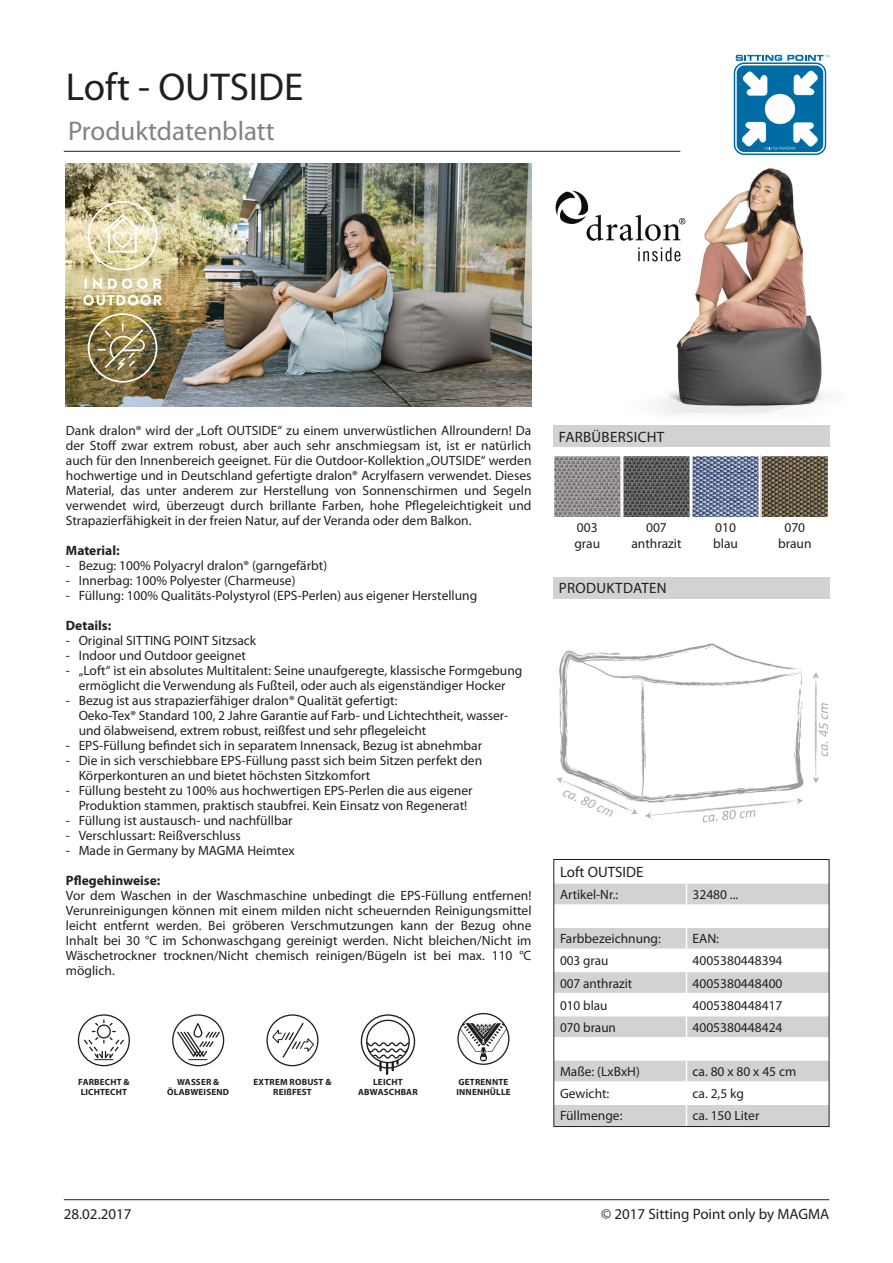
<style>
.page{position:relative;width:893px;height:1263px;background:#fff}
.page>*{position:absolute;margin:0;border:0;box-sizing:border-box;transform-origin:0 0}
.t1{font:39px "Myriad Pro";color:#231f20}
.t2{font:27px "Myriad Pro";color:#808285}
.t3{font:15px "Myriad Pro";color:#231f20}
.t4{font:15px "Myriad Pro";letter-spacing:.02em;color:#231f20}
.t5{font:13.5px/15px "Myriad Pro";color:#231f20;text-align:center}
.t6{font:700 13.5px "Myriad Pro";color:#231f20}
.t7{font:700 9px/10.8px "Myriad Pro";letter-spacing:.02em;color:#231f20;text-align:center}
</style>
<div class="page">
<hr style="left:64px;top:151px;width:616px;height:1px;background:#231f20">
<hr style="left:64px;top:1199px;width:765px;height:1px;background:#231f20">
<svg style="left:734px;top:55px;width:95px;height:100px"></svg>
<div style="left:553px;top:577px;width:276px;height:21px;background:#d1d2d4"></div>
<svg style="left:556px;top:884px;width:271px;height:241px;fill:#d1d2d4"></svg>
<hr style="left:554px;top:904px;width:132px;height:2px;background:#fff">
<hr style="left:686px;top:904px;width:143px;height:2px;background:#fff">
<hr style="left:554px;top:926px;width:132px;height:2px;background:#fff">
<hr style="left:686px;top:926px;width:143px;height:2px;background:#fff">
<hr style="left:554px;top:948px;width:132px;height:2px;background:#fff">
<hr style="left:686px;top:948px;width:143px;height:2px;background:#fff">
<hr style="left:554px;top:971px;width:132px;height:1px;background:#fff">
<hr style="left:686px;top:971px;width:143px;height:1px;background:#fff">
<hr style="left:554px;top:993px;width:132px;height:1px;background:#fff">
<hr style="left:686px;top:993px;width:143px;height:1px;background:#fff">
<hr style="left:554px;top:1015px;width:132px;height:1px;background:#fff">
<hr style="left:686px;top:1015px;width:143px;height:1px;background:#fff">
<hr style="left:554px;top:1037px;width:132px;height:1px;background:#fff">
<hr style="left:686px;top:1037px;width:143px;height:1px;background:#fff">
<hr style="left:554px;top:1059px;width:132px;height:2px;background:#fff">
<hr style="left:686px;top:1059px;width:143px;height:2px;background:#fff">
<hr style="left:554px;top:1081px;width:132px;height:2px;background:#fff">
<hr style="left:686px;top:1081px;width:143px;height:2px;background:#fff">
<hr style="left:554px;top:1103px;width:132px;height:2px;background:#fff">
<hr style="left:686px;top:1103px;width:143px;height:2px;background:#fff">
<svg style="left:686px;top:883px;width:1px;height:242px"></svg>
<div style="left:554px;top:859px;width:275px;height:268px;border:1px solid #231f20"></div>
<img style="left:659px;top:168px;width:167px;height:247px">
<img style="left:66px;top:164px;width:465px;height:242px">
<div style="left:553px;top:425px;width:276px;height:21px;background:#d1d2d4"></div>
<img style="left:556px;top:458px;width:63px;height:57px">
<div style="left:553px;top:455px;width:69px;height:63px;border:2px solid #fff"></div>
<img style="left:625px;top:458px;width:63px;height:57px">
<div style="left:622px;top:455px;width:69px;height:63px;border:2px solid #fff"></div>
<img style="left:763px;top:458px;width:63px;height:57px">
<div style="left:760px;top:455px;width:69px;height:63px;border:2px solid #fff"></div>
<img style="left:694px;top:458px;width:63px;height:57px">
<div style="left:691px;top:455px;width:69px;height:63px;border:2px solid #fff"></div>
<div style="left:172px;top:1014px;width:52px;height:52px;border:1px solid #231f20;border-radius:50%"></div>
<svg style="left:176px;top:1024px;width:45px;height:36px"></svg>
<div style="left:78px;top:1014px;width:52px;height:52px;border:1px solid #231f20;border-radius:50%"></div>
<svg style="left:83px;top:1019px;width:42px;height:41px"></svg>
<div style="left:266px;top:1014px;width:53px;height:52px;border:1px solid #231f20;border-radius:50%"></div>
<svg style="left:271px;top:1022px;width:44px;height:37px"></svg>
<svg style="left:360px;top:1014px;width:56px;height:61px"></svg>
<svg style="left:459px;top:1022px;width:51px;height:39px"></svg>
<div style="left:453px;top:1022px;width:7px;height:7px;background:#fff"></div>
<div style="left:506px;top:1022px;width:8px;height:7px;background:#fff"></div>
<div style="left:457px;top:1013px;width:52px;height:52px;border:1px solid #231f20;border-radius:50%"></div>
<img style="left:555px;top:187px;width:135px;height:78px">
<svg style="left:88px;top:201px;width:69px;height:69px;background:#dad2ab"></svg>
<img style="left:88px;top:313px;width:69px;height:70px">
<svg style="left:83px;top:295px;width:79px;height:10px"></svg>
<svg style="left:85px;top:278px;width:76px;height:11px"></svg>
<img style="left:556px;top:643px;width:272px;height:180px">
<h1 class="t1" style="left:66px;top:63px;width:239px">Loft - OUTSIDE</h1>
<h2 class="t2" style="left:68px;top:114px;width:208px">Produktdatenblatt</h2>
<p class="t5" style="left:66px;top:423px;width:467px;text-align:justify">Dank dralon® wird der „Loft OUTSIDE“ zu einem unverwüstlichen Allroundern! Da der Stoff zwar extrem robust, aber auch sehr anschmiegsam ist, ist er natürlich auch für den Innenbereich geeignet. Für die Outdoor-Kollektion „OUTSIDE“ werden hochwertige und in Deutschland gefertigte dralon® Acrylfasern verwendet. Dieses Material, das unter anderem zur Herstellung von Sonnenschirmen und Segeln verwendet wird, überzeugt durch brillante Farben, hohe Pflegeleichtigkeit und Strapazierfähigkeit in der freien Natur, auf der Veranda oder dem Balkon.</p>
<p class="t6" style="left:66px;top:542px;width:55px">Material:</p>
<p class="t5" style="left:66px;top:558px;width:263px">- Bezug: 100% Polyacryl dralon® (garngefärbt)</p>
<p class="t5" style="left:66px;top:573px;width:231px">- Innerbag: 100% Polyester (Charmeuse)</p>
<p class="t5" style="left:66px;top:588px;width:413px">- Füllung: 100% Qualitäts-Polystyrol (EPS-Perlen) aus eigener Herstellung</p>
<p class="t6" style="left:66px;top:617px;width:47px">Details:</p>
<p class="t5" style="left:66px;top:633px;width:192px">- Original SITTING POINT Sitzsack</p>
<p class="t5" style="left:66px;top:648px;width:182px">- Indoor und Outdoor geeignet</p>
<p class="t5" style="left:66px;top:663px;width:458px">- „Loft“ ist ein absolutes Multitalent: Seine unaufgeregte, klassische Formgebung ermöglicht die Verwendung als Fußteil, oder auch als eigenständiger Hocker</p>
<p class="t5" style="left:79px;top:693px;width:431px;text-align:left;text-indent:-13px">- Bezug ist aus strapazierfähiger dralon® Qualität gefertigt:<br>Oeko-Tex® Standard 100, 2 Jahre Garantie auf Farb- und Lichtechtheit, wasser&shy;und ölabweisend, extrem robust, reißfest und sehr pflegeleicht</p>
<p class="t5" style="left:66px;top:738px;width:418px">- EPS-Füllung befindet sich in separatem Innensack, Bezug ist abnehmbar</p>
<p class="t5" style="left:79px;top:753px;width:405px;text-align:left;text-indent:-13px">- Die in sich verschiebbare EPS-Füllung passt sich beim Sitzen perfekt den<br>Körperkonturen an und bietet höchsten Sitzkomfort</p>
<p class="t5" style="left:66px;top:783px;width:408px">- Füllung besteht zu 100% aus hochwertigen EPS-Perlen die aus eigener<br>Produktion stammen, praktisch staubfrei. Kein Einsatz von Regenerat!</p>
<p class="t5" style="left:66px;top:813px;width:228px">- Füllung ist austausch- und nachfüllbar</p>
<p class="t5" style="left:66px;top:828px;width:176px">- Verschlussart: Reißverschluss</p>
<p class="t5" style="left:66px;top:843px;width:230px">- Made in Germany by MAGMA Heimtex</p>
<p class="t6" style="left:66px;top:872px;width:96px">Pflegehinweise:</p>
<p class="t5" style="left:66px;top:888px;width:467px;text-align:justify">Vor dem Waschen in der Waschmaschine unbedingt die EPS-Füllung entfernen!<br>Verunreinigungen können mit einem milden nicht scheuernden Reinigungsmittel leicht entfernt werden. Bei gröberen Verschmutzungen kann der Bezug ohne Inhalt bei 30 °C im Schonwaschgang gereinigt werden. Nicht bleichen/Nicht im Wäschetrockner trocknen/Nicht chemisch reinigen/Bügeln ist bei max. 110 °C möglich.</p>
<p class="t7" style="left:78px;top:1076px;width:53px;text-align:left">FARBECHT &amp;<br>LICHTECHT</p>
<p class="t7" style="left:358px;top:1076px;width:61px">LEICHT<br>ABWASCHBAR</p>
<p class="t7" style="left:167px;top:1076px;width:63px">WASSER &amp;<br>ÖLABWEISEND</p>
<p class="t7" style="left:456px;top:1076px;width:56px;text-align:left">GETRENNTE<br>INNENHÜLLE</p>
<p class="t7" style="left:253px;top:1076px;width:80px">EXTREM ROBUST &amp;<br>REIßFEST</p>
<p class="t4" style="left:559px;top:427px;width:107px">FARBÜBERSICHT</p>
<p class="t5" style="left:574px;top:519px;width:27px;line-height:16.2px;text-align:left">003 grau</p>
<p class="t5" style="left:631px;top:519px;width:52px;line-height:16.2px">007 anthrazit</p>
<p class="t5" style="left:713px;top:519px;width:26px;line-height:16.2px;text-align:left">010 blau</p>
<p class="t5" style="left:778px;top:519px;width:35px;line-height:16.2px">070 braun</p>
<p class="t4" style="left:559px;top:579px;width:109px">PRODUKTDATEN</p>
<p class="t3" style="left:560px;top:863px;width:85px">Loft OUTSIDE</p>
<p class="t5" style="left:560px;top:887px;width:60px">Artikel-Nr.:</p>
<p class="t5" style="left:692px;top:887px;width:47px">32480 ...</p>
<p class="t5" style="left:560px;top:931px;width:102px">Farbbezeichnung:</p>
<p class="t5" style="left:692px;top:931px;width:28px">EAN:</p>
<p class="t5" style="left:560px;top:953px;width:50px">003 grau</p>
<p class="t5" style="left:692px;top:953px;width:92px">4005380448394</p>
<p class="t5" style="left:560px;top:975px;width:74px">007 anthrazit</p>
<p class="t5" style="left:692px;top:975px;width:92px">4005380448400</p>
<p class="t5" style="left:560px;top:997px;width:49px">010 blau</p>
<p class="t5" style="left:692px;top:997px;width:92px">4005380448417</p>
<p class="t5" style="left:560px;top:1019px;width:57px">070 braun</p>
<p class="t5" style="left:692px;top:1019px;width:92px">4005380448424</p>
<p class="t5" style="left:560px;top:1064px;width:81px">Maße: (LxBxH)</p>
<p class="t5" style="left:692px;top:1064px;width:105px">ca. 80 x 80 x 45 cm</p>
<p class="t5" style="left:560px;top:1086px;width:51px">Gewicht:</p>
<p class="t5" style="left:692px;top:1086px;width:53px">ca. 2,5 kg</p>
<p class="t5" style="left:560px;top:1108px;width:64px">Füllmenge:</p>
<p class="t5" style="left:692px;top:1108px;width:68px">ca. 150 Liter</p>
<p class="t3" style="left:64px;top:1205px;width:69px">28.02.2017</p>
<p class="t3" style="left:601px;top:1205px;width:229px">© 2017 Sitting Point only by MAGMA</p>
</div>
